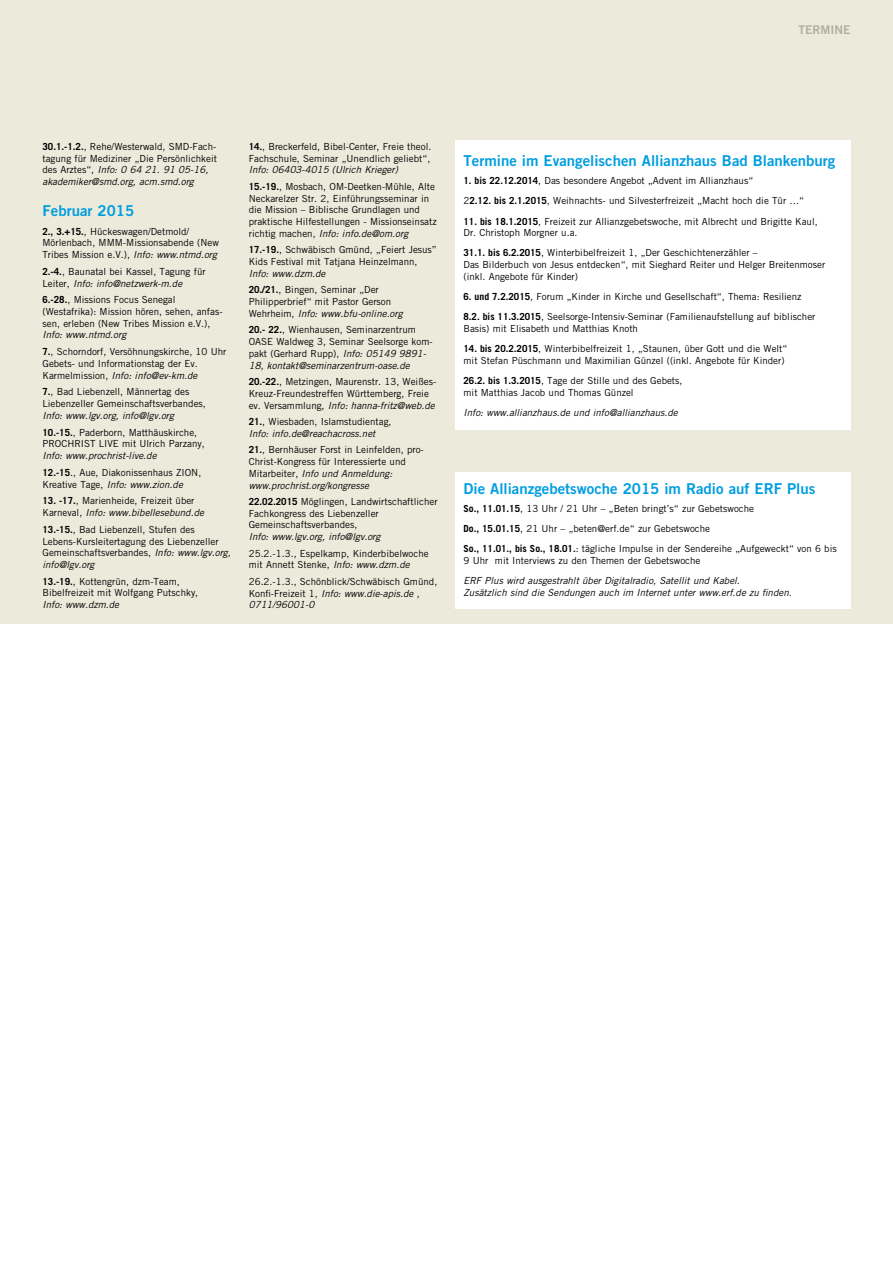
<style>
.page{position:relative;width:893px;height:1263px;background:#fff}
.page>*{position:absolute;margin:0;border:0;box-sizing:border-box;transform-origin:0 0}
.t1{font:15px "Trade Gothic Bold Two";color:#009ee0}
.t2{font:12px "Trade Gothic Bold Two";color:#b2b09c}
.t3{font:9.75px/11.7px "Trade Gothic";color:#000}
.t4{font:italic 9.75px/16.8px "Trade Gothic";color:#000}
.s1{font-weight:700}
.s2{font-style:italic}
.s3{font-weight:700;font-style:normal}
.s4{font-style:normal}
</style>
<div class="page">
<div style="left:0;top:0;width:893px;height:624px;background:#eceadb"></div>
<div style="left:455px;top:472px;width:395px;height:136px;background:#fff"></div>
<div style="left:455px;top:140px;width:395px;height:289px;background:#fff"></div>
<p class="t2" style="left:798px;top:22px;width:53px">TErMINE</p>
<p class="t3" style="left:43px;top:141px;width:176px"><span class="s1">30.1.-1.2.</span>, Rehe/Westerwald, SMD-Fach&shy;tagung für Mediziner „Die Persönlichkeit des Arztes“, <span class="s2">Info: 0 64 21. 91 05-16, akademiker@smd.org, acm.smd.org</span></p>
<h1 class="t1" style="left:43px;top:201px;width:93px">Februar 2015</h1>
<p class="t3" style="left:43px;top:225px;width:178px"><span class="s1">2., 3.+15.</span>, Hückeswagen/Detmold/<br>Mörlenbach, MMM-Missionsabende (New<br>Tribes Mission e.V.), <span class="s2">Info: www.ntmd.org</span></p>
<p class="t3" style="left:43px;top:265px;width:165px"><span class="s1">2.-4.</span>, Baunatal bei Kassel, Tagung für<br>Leiter, <span class="s2">Info: info@netzwerk-m.de</span></p>
<p class="t3" style="left:43px;top:294px;width:182px"><span class="s1">6.-28.</span>, Missions Focus Senegal (Westafrika): Mission hören, sehen, anfas&shy;sen, erleben (New Tribes Mission e.V.),</p>
<p class="t3" style="left:43px;top:326px;width:185px;line-height:16.8px"><span class="s2">Info: www.ntmd.org<br></span><span class="s1">7.</span>, Schorndorf, Versöhnungskirche, 10 Uhr</p>
<p class="t3" style="left:43px;top:357px;width:157px">Gebets- und Informationstag der Ev.<br>Karmelmission, <span class="s2">Info: info@ev-km.de</span></p>
<p class="t3" style="left:43px;top:386px;width:165px"><span class="s1">7.</span>, Bad Liebenzell, Männertag des<br>Liebenzeller Gemeinschaftsverbandes,</p>
<p class="t4" style="left:43px;top:407px;width:156px">Info: www.lgv.org, info@lgv.org<br><span class="s3">10.-15.</span><span class="s4">, Paderborn, Matthäuskirche,</span></p>
<p class="t3" style="left:43px;top:438px;width:164px">PROCHRIST LIVE mit Ulrich Parzany,</p>
<p class="t4" style="left:43px;top:447px;width:160px">Info: www.prochrist-live.de<br><span class="s3">12.-15</span><span class="s4">., Aue, Diakonissenhaus ZION,</span></p>
<p class="t4" style="left:43px;top:476px;width:142px"><span class="s4">Kreative Tage,</span> Info: www.zion.de</p>
<p class="t3" style="left:43px;top:495px;width:163px"><span class="s1">13. -17.</span>, Marienheide, Freizeit über<br>Karneval, <span class="s2">Info: www.bibellesebund.de</span></p>
<p class="t3" style="left:43px;top:523px;width:190px"><span class="s1">13.-15.</span>, Bad Liebenzell, Stufen des Lebens-Kursleitertagung des Liebenzeller Gemeinschaftsverbandes, <span class="s2">Info: www.lgv.org, info@lgv.org</span></p>
<p class="t3" style="left:43px;top:575px;width:157px"><span class="s1">13.-19.</span>, Kottengrün, dzm-Team,<br>Bibelfreizeit mit Wolfgang Putschky,</p>
<p class="t4" style="left:43px;top:596px;width:78px">Info: www.dzm.de</p>
<p class="t3" style="left:249px;top:141px;width:184px"><span class="s1">14.</span>, Breckerfeld, Bibel-Center, Freie theol.<br>Fachschule, Seminar „Unendlich geliebt“,</p>
<p class="t4" style="left:249px;top:161px;width:188px">Info: 06403-4015 (Ulrich Krieger)<br><span class="s3">15.-19.</span><span class="s4">, Mosbach, OM-Deetken-Mühle, Alte</span></p>
<p class="t3" style="left:249px;top:192px;width:189px">Neckarelzer Str. 2, Einführungsseminar in die Mission – Biblische Grundlagen und praktische Hilfestellungen - Missionseinsatz richtig machen, <span class="s2">Info: info.de@om.org</span></p>
<p class="t3" style="left:249px;top:244px;width:190px"><span class="s1">17.-19.</span>, Schwäbisch Gmünd, „Feiert Jesus”<br>Kids Festival mit Tatjana Heinzelmann,</p>
<p class="t3" style="left:249px;top:265px;width:132px;line-height:16.6px"><span class="s2">Info: www.dzm.de<br></span><span class="s1">20./21.</span>, Bingen, Seminar „Der</p>
<p class="t3" style="left:249px;top:296px;width:155px">Philipperbrief“ mit Pastor Gerson<br>Wehrheim, <span class="s2">Info: www.bfu-online.org</span></p>
<p class="t3" style="left:249px;top:324px;width:185px"><span class="s1">20.- 22.</span>, Wienhausen, Seminarzentrum OASE Waldweg 3, Seminar Seelsorge kom&shy;pakt (Gerhard Rupp), <span class="s2">Info: 05149 9891- 18, kontakt@seminarzentrum-oase.de</span></p>
<p class="t3" style="left:249px;top:376px;width:189px"><span class="s1">20.-22.</span>, Metzingen, Maurenstr. 13, Weißes-<br>Kreuz-Freundestreffen Württemberg, Freie ev. Versammlung, <span class="s2">Info: hanna-fritz@web.de</span></p>
<p class="t4" style="left:249px;top:416px;width:144px;line-height:11.7px"><span class="s3">21.</span><span class="s4">, Wiesbaden, Islamstudientag,<br></span>Info: info.de@reachacross.net</p>
<p class="t3" style="left:249px;top:444px;width:177px"><span class="s1">21.</span>, Bernhäuser Forst in Leinfelden, pro-Christ-Kongress für Interessierte und Mitarbeiter, <span class="s2">Info und Anmeldung: www.prochrist.org/kongresse</span></p>
<p class="t3" style="left:249px;top:496px;width:190px"><span class="s1">22.02.2015</span> Möglingen, Landwirtschaftlicher<br>Fachkongress des Liebenzeller<br>Gemeinschaftsverbandes,</p>
<p class="t4" style="left:249px;top:528px;width:133px">Info: www.lgv.org, info@lgv.org</p>
<p class="t3" style="left:249px;top:547px;width:181px">25.2.-1.3., Espelkamp, Kinderbibelwoche mit Annett Stenke, <span class="s2">Info: www.dzm.de</span></p>
<p class="t3" style="left:249px;top:576px;width:190px">26.2.-1.3., Schönblick/Schwäbisch Gmünd,<br>Konfi-Freizeit 1, <span class="s2">Info: www.die-apis.de ,<br>0711/96001-0</span></p>
<h1 class="t1" style="left:463px;top:152px;width:373px">Termine im Evangelischen Allianzhaus bad blankenburg</h1>
<p class="t3" style="left:463px;top:170px;width:342px;line-height:20.2px"><span class="s1">1. bis 22.12.2014</span>, Das besondere Angebot „Advent im Allianzhaus“<br>2<span class="s1">2.12. bis 2.1.2015</span>, Weihnachts- und Silvesterfreizeit „Macht hoch die Tür …“</p>
<p class="t3" style="left:463px;top:215px;width:356px"><span class="s1">11. bis 18.1.2015</span>, Freizeit zur Allianzgebetswoche, mit Albrecht und Brigitte Kaul,<br>Dr. Christoph Morgner u.a.</p>
<p class="t3" style="left:463px;top:247px;width:363px"><span class="s1">31.1. bis 6.2.2015</span>, Winterbibelfreizeit 1, „Der Geschichtenerzähler –<br>Das Bilderbuch von Jesus entdecken“, mit Sieghard Reiter und Helger Breitenmoser (inkl. Angebote für Kinder)</p>
<p class="t3" style="left:463px;top:286px;width:353px;line-height:20.2px"><span class="s1">6. und 7.2.2015</span>, Forum „Kinder in Kirche und Gesellschaft“, Thema: Resilienz<br><span class="s1">8.2. bis 11.3.2015</span>, Seelsorge-Intensiv-Seminar (Familienaufstellung auf biblischer</p>
<p class="t3" style="left:463px;top:323px;width:176px">Basis) mit Elisabeth und Matthias Knoth</p>
<p class="t3" style="left:463px;top:343px;width:325px"><span class="s1">14. bis 20.2.2015</span>, Winterbibelfreizeit 1, „Staunen, über Gott und die Welt“ mit Stefan Püschmann und Maximilian Günzel ((inkl. Angebote für Kinder)</p>
<p class="t3" style="left:463px;top:375px;width:220px"><span class="s1">26.2. bis 1.3.2015</span>, Tage der Stille und des Gebets, mit Matthias Jacob und Thomas Günzel</p>
<p class="t4" style="left:463px;top:404px;width:216px">Info: www.allianzhaus.de und info@allianzhaus.de</p>
<h1 class="t1" style="left:463px;top:479px;width:353px">Die Allianzgebetswoche 2015 im radio auf ErF Plus</h1>
<p class="t3" style="left:463px;top:498px;width:375px;line-height:20.2px"><span class="s1">So., 11.01.15</span>, 13 Uhr / 21 Uhr – „Beten bringt’s“ zur Gebetswoche<br><span class="s1">Do., 15.01.15</span>, 21 Uhr – „beten@erf.de“ zur Gebetswoche<br><span class="s1">So., 11.01., bis So., 18.01.</span>: tägliche Impulse in der Sendereihe „Aufgeweckt“ von 6 bis</p>
<p class="t3" style="left:463px;top:554px;width:238px">9 Uhr mit Interviews zu den Themen der Gebetswoche</p>
<p class="t4" style="left:463px;top:574px;width:330px;line-height:11.7px">ERF Plus wird ausgestrahlt über Digitalradio, Satellit und Kabel.<br>Zusätzlich sind die Sendungen auch im Internet unter www.erf.de zu finden.</p>
</div>
